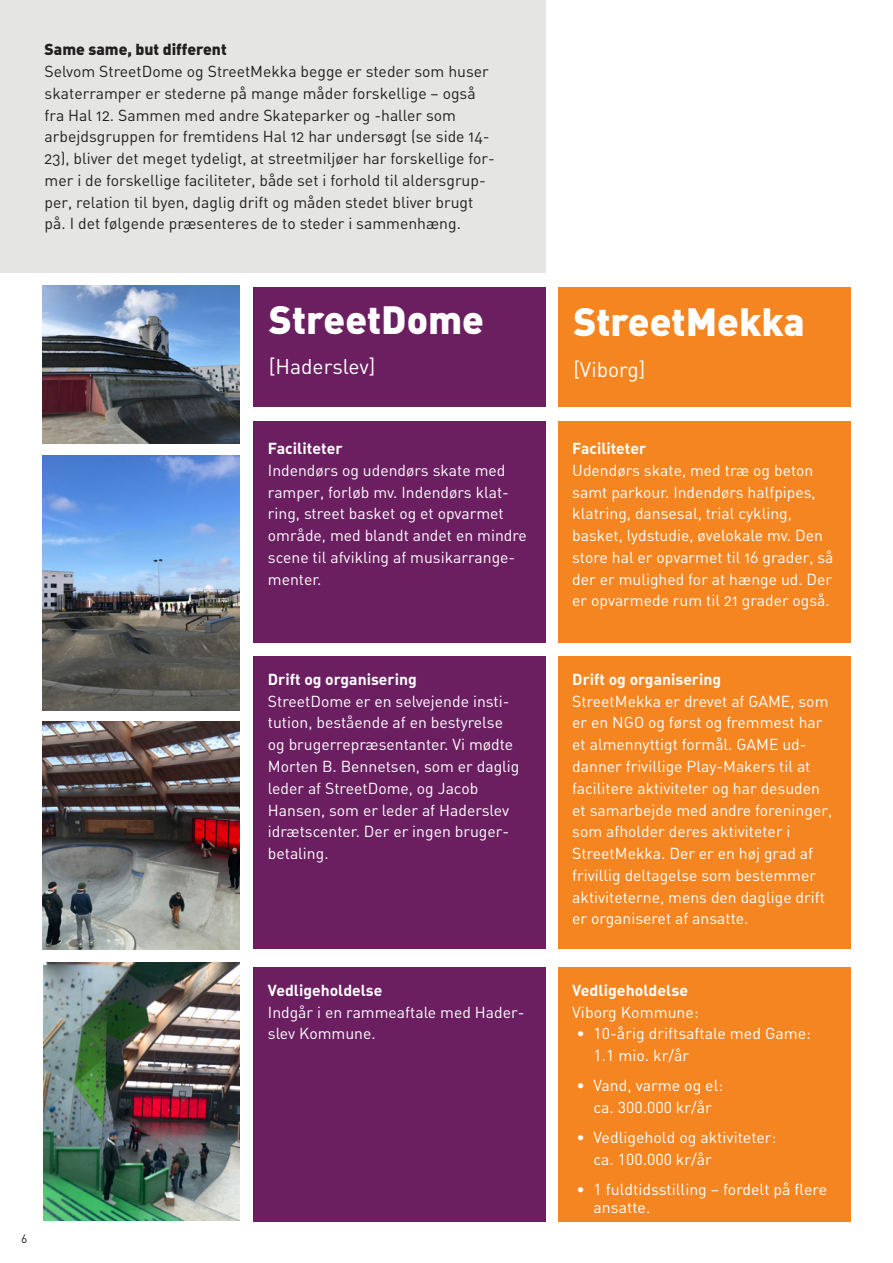
<style>
.page{position:relative;width:893px;height:1263px;background:#fff}
.page>*{position:absolute;margin:0;border:0;box-sizing:border-box;transform-origin:0 0}
.t1{font:39px "DIN Black Alternate";color:#fff}
.t2{font:21px "DIN Regular Alternate";color:#fff}
.Brødtekst{font:15.75px/21.8px "DIN Regular Alternate";color:#fff}
.t3{font:15.75px/21.8px "DIN Regular Alternate";color:#231f20}
.Brødtekst-2{font:15.75px/21.8px "DIN";color:#fff}
.Brødtekst-3{font:15.75px "DIN Bold Alternate";color:#fff}
.t4{font:15.75px "DIN Black Alternate";color:#231f20}
.t5{font:12px "DIN";color:#231f20}
</style>
<div class="page">
<div style="left:0;top:0;width:545px;height:272px;background:#e5e5e4"></div>
<div style="left:253px;top:967px;width:292px;height:254px;background:#6b1f61"></div>
<div style="left:253px;top:656px;width:292px;height:293px;background:#6b1f61"></div>
<div style="left:253px;top:421px;width:292px;height:221px;background:#6b1f61"></div>
<div style="left:253px;top:287px;width:292px;height:119px;background:#6b1f61"></div>
<div style="left:558px;top:967px;width:292px;height:254px;background:#f58520"></div>
<div style="left:558px;top:656px;width:292px;height:293px;background:#f58520"></div>
<div style="left:558px;top:421px;width:292px;height:221px;background:#f58520"></div>
<div style="left:558px;top:287px;width:292px;height:119px;background:#f58520"></div>
<img style="left:43px;top:722px;width:196px;height:227px">
<img style="left:43px;top:963px;width:197px;height:257px">
<img style="left:43px;top:286px;width:196px;height:158px">
<img style="left:43px;top:456px;width:196px;height:254px">
<p class="t4" style="left:45px;top:39px;width:184px">Same same, but different</p>
<p class="t3" style="left:45px;top:60px;width:452px">Selvom StreetDome og StreetMekka begge er steder som huser skaterramper er stederne på mange måder forskellige – også fra Hal 12. Sammen med andre Skateparker og -haller som arbejdsgruppen for fremtidens Hal 12 har undersøgt (se side 14- 23), bliver det meget tydeligt, at streetmiljøer har forskellige for&shy;mer i de forskellige faciliteter, både set i forhold til aldersgrup&shy;per, relation til byen, daglig drift og måden stedet bliver brugt på. I det følgende præsenteres de to steder i sammenhæng.</p>
<p class="t1" style="left:269px;top:294px;width:217px">StreetDome</p>
<p class="t2" style="left:269px;top:353px;width:108px">[Haderslev]</p>
<p class="Brødtekst-3" style="left:268px;top:438px;width:76px">Faciliteter</p>
<p class="Brødtekst" style="left:268px;top:459px;width:261px">Indendørs og udendørs skate med ramper, forløb mv. Indendørs klat&shy;ring, street basket og et opvarmet område, med blandt andet en mindre scene til afvikling af musikarrange&shy;menter.</p>
<p class="Brødtekst-3" style="left:268px;top:669px;width:150px">Drift og organisering</p>
<p class="Brødtekst" style="left:268px;top:690px;width:253px">StreetDome er en selvejende insti&shy;tution, bestående af en bestyrelse og brugerrepræsentanter. Vi mødte<br>Morten B. Bennetsen, som er daglig leder af StreetDome, og Jacob<br>Hansen, som er leder af Haderslev idrætscenter. Der er ingen bruger&shy;betaling.</p>
<p class="Brødtekst-3" style="left:268px;top:980px;width:116px">Vedligeholdelse</p>
<p class="Brødtekst" style="left:268px;top:1001px;width:258px">Indgår i en rammeaftale med Hader&shy;slev Kommune.</p>
<p class="t5" style="left:21px;top:1231px;width:8px">6</p>
<p class="t1" style="left:573px;top:297px;width:233px">StreetMekka</p>
<p class="t2" style="left:573px;top:355px;width:74px">[Viborg]</p>
<p class="Brødtekst-3" style="left:572px;top:438px;width:75px">Faciliteter</p>
<p class="Brødtekst" style="left:572px;top:459px;width:263px">Udendørs skate, med træ og beton samt parkour. Indendørs halfpipes, klatring, dansesal, trial cykling, basket, lydstudie, øvelokale mv. Den store hal er opvarmet til 16 grader, så der er mulighed for at hænge ud. Der er opvarmede rum til 21 grader også.</p>
<p class="Brødtekst-3" style="left:572px;top:669px;width:150px">Drift og organisering</p>
<p class="Brødtekst" style="left:572px;top:690px;width:261px">StreetMekka er drevet af GAME, som er en NGO og først og fremmest har et almennyttigt formål. GAME ud&shy;danner frivillige Play-Makers til at facilitere aktiviteter og har desuden et samarbejde med andre foreninger, som afholder deres aktiviteter i StreetMekka. Der er en høj grad af frivillig deltagelse som bestemmer aktiviteterne, mens den daglige drift er organiseret af ansatte.</p>
<p class="Brødtekst-3" style="left:572px;top:980px;width:117px">Vedligeholdelse</p>
<p class="Brødtekst-2" style="left:572px;top:1001px;width:128px">Viborg Kommune:</p>
<p class="Brødtekst-2" style="left:593px;top:1022px;width:219px;text-indent:-17px">• 10-årig driftsaftale med Game:<br>1.1 mio. kr/år</p>
<p class="Brødtekst-2" style="left:576px;top:1074px;width:148px;text-align:center">• Vand, varme og el: ca. 300.000 kr/år</p>
<p class="Brødtekst-2" style="left:593px;top:1126px;width:184px;text-indent:-17px">• Vedligehold og aktiviteter: ca. 100.000 kr/år</p>
<p class="Brødtekst-2" style="left:593px;top:1180px;width:235px;line-height:18px;text-indent:-17px">• 1 fuldtidsstilling – fordelt på flere ansatte.</p>
</div>
